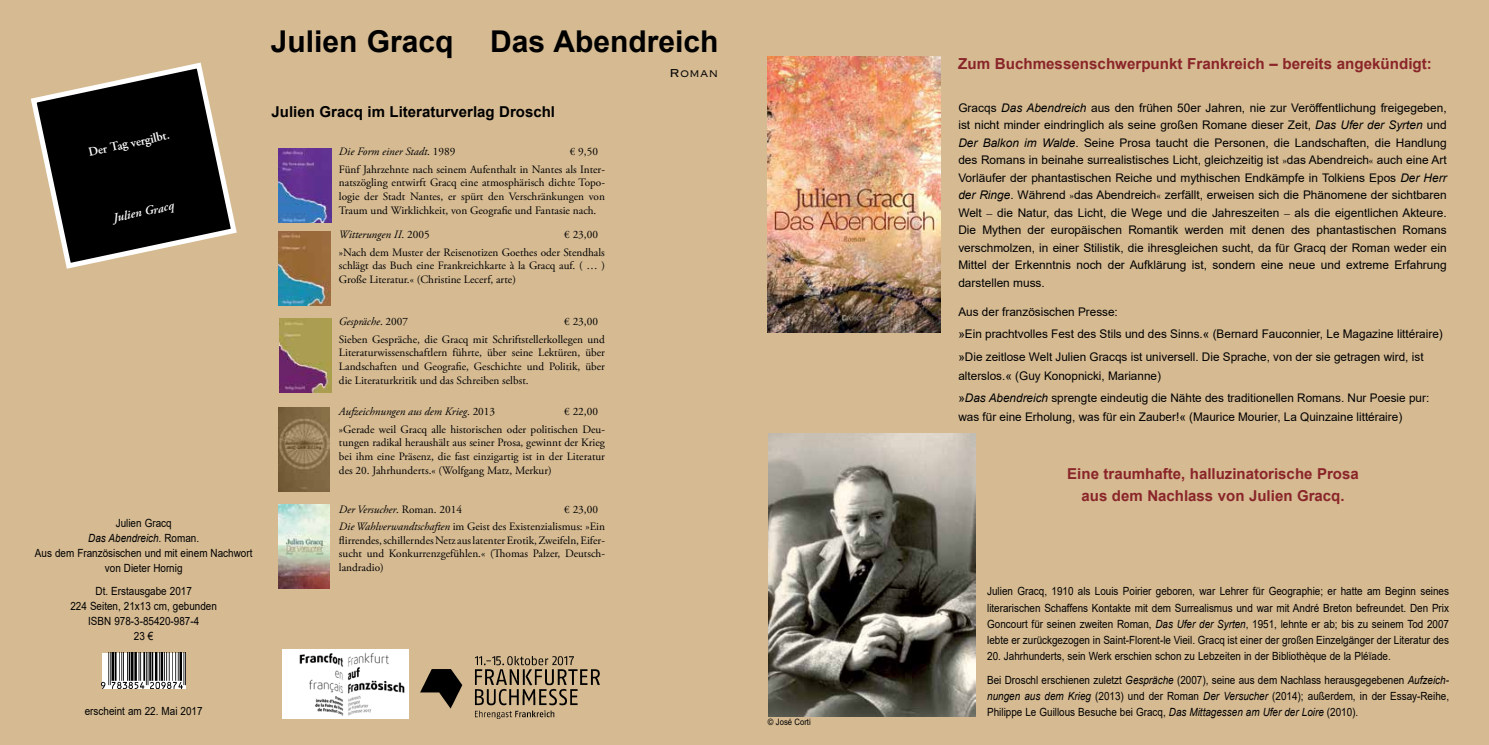
<style>
.page{position:relative;width:1489px;height:745px;background:#fff}
.page>*{position:absolute;margin:0;border:0;box-sizing:border-box;transform-origin:0 0}
.t1{font:700 30px "Arial";color:#000}
.t2{font:700 15.12px "Arial";color:#8a2529}
.t3{font:700 15px/21.2px "Arial";color:#8a2529;text-align:center}
.t4{font:700 15px "Arial";color:#000}
.t5{font:15px "Copperplate Thirty Two BC";color:#000}
.t6{font:600 12.5px "Adobe Garamond Pro";color:#fff}
.t7{font:italic 600 12.5px "Adobe Garamond Pro";color:#fff}
.t8{font:11.88px/17.5px "Arial";color:#000}
.t9{font:11.25px/13.8px "Adobe Garamond Pro";color:#000}
.t10{font:11.25px/15px "Arial";color:#000;text-align:center;scale:.88 1}
.t11{font:italic 11.25px "Adobe Garamond Pro";color:#000}
.t12{font:8.75px "Arial";color:#000;scale:.88 1}
.s1{font-style:italic}
.s2{font-style:normal}
.s3{font-family:"Adobe Garamond Pro"}
</style>
<div class="page">
<div style="left:0;top:0;width:1488px;height:744px;background:#d5ba92"></div>
<img style="left:102px;top:652px;width:83px;height:36px">
<img style="left:420px;top:656px;width:179px;height:61px">
<img style="left:767px;top:57px;width:173px;height:275px">
<img style="left:768px;top:433px;width:207px;height:283px">
<img style="left:278px;top:148px;width:53px;height:75px">
<img style="left:278px;top:504px;width:52px;height:83px">
<img style="left:278px;top:407px;width:52px;height:84px">
<img style="left:279px;top:318px;width:53px;height:75px">
<img style="left:279px;top:231px;width:52px;height:74px">
<img style="left:282px;top:649px;width:126px;height:69px">
<svg style="left:30px;top:62px;width:207px;height:207px"></svg>
<p class="t6" style="left:87px;top:145px;width:84px;rotate:-12deg">Der Tag vergilbt.</p>
<p class="t7" style="left:112px;top:211px;width:63px;rotate:-12deg">Julien Gracq</p>
<p class="t10" style="left:35px;top:515px;width:248px">Julien Gracq<br><span class="s1">Das Abendreich.</span> Roman.<br>Aus dem Französischen und mit einem Nachwort von Dieter Hornig</p>
<p class="t10" style="left:70px;top:582px;width:168px">Dt. Erstausgabe 2017<br>224 Seiten, 21x13 cm, gebunden<br>ISBN 978-3-85420-987-4<br>23 €</p>
<h1 class="t1" style="left:271px;top:20px;width:449px">Julien Gracq Das Abendreich</h1>
<p class="t5" style="left:669px;top:65px;width:51px">Roman</p>
<p class="t4" style="left:271px;top:101px;width:285px">Julien Gracq im Literaturverlag Droschl</p>
<p class="t11" style="left:339px;top:145px;width:118px">Die Form einer Stadt<span class="s2">. 1989</span></p>
<p class="t9" style="left:339px;top:143px;width:267px;line-height:17.2px;text-indent:231px">€ 9,50<br>Fünf Jahrzehnte nach seinem Aufenthalt in Nantes als Inter-</p>
<p class="t9" style="left:339px;top:176px;width:267px;text-align:justify">natszögling entwirft Gracq eine atmosphärisch dichte Topo&shy;logie der Stadt Nantes, er spürt den Verschränkungen von Traum und Wirklichkeit, von Geografie und Fantasie nach.</p>
<p class="t11" style="left:339px;top:228px;width:92px">Witterungen II<span class="s2">. 2005</span></p>
<p class="t9" style="left:339px;top:226px;width:267px;line-height:17.2px;text-indent:225px">€ 23,00 »Nach dem Muster der Reisenotizen Goethes oder Stendhals</p>
<p class="t9" style="left:339px;top:259px;width:267px">schlägt das Buch eine Frankreichkarte à la Gracq auf. ( … )<br>Große Literatur.« (Christine Lecerf, arte)</p>
<p class="t11" style="left:339px;top:315px;width:71px">Gespräche<span class="s2">. 2007</span></p>
<p class="t9" style="left:339px;top:313px;width:267px;line-height:17.2px;text-indent:225px">€ 23,00<br>Sieben Gespräche, die Gracq mit Schriftstellerkollegen und</p>
<p class="t9" style="left:339px;top:346px;width:267px;text-align:justify">Literaturwissenschaftlern führte, über seine Lektüren, über Landschaften und Geografie, Geschichte und Politik, über die Literaturkritik und das Schreiben selbst.</p>
<p class="t11" style="left:339px;top:405px;width:158px">Aufzeichnungen aus dem Krieg<span class="s2">. 2013</span></p>
<p class="t9" style="left:339px;top:403px;width:267px;line-height:17.2px;text-indent:225px">€ 22,00 »Gerade weil Gracq alle historischen oder politischen Deu-</p>
<p class="t9" style="left:339px;top:436px;width:267px;text-align:justify">tungen radikal heraushält aus seiner Prosa, gewinnt der Krieg bei ihm eine Präsenz, die fast einzigartig ist in der Literatur des 20. Jahrhunderts.« (Wolfgang Matz, Merkur)</p>
<p class="t11" style="left:339px;top:502px;width:124px">Der Versucher<span class="s2">. Roman. 2014</span></p>
<p class="t9" style="left:339px;top:500px;width:267px;line-height:17.2px;text-indent:225px">€ 23,00<br><span class="s1">Die Wahlverwandtschaften</span> im Geist des Existenzialismus: »Ein</p>
<p class="t9" style="left:339px;top:533px;width:267px;text-align:justify">flirrendes, schillerndes Netz aus latenter Erotik, Zweifeln, Eifer&shy;sucht und Konkurrenzgefühlen.« (Thomas Palzer, Deutsch&shy;landradio)</p>
<p class="t10" style="left:85px;top:703px;width:135px">erscheint am 22. Mai 2017</p>
<p class="t12" style="left:767px;top:715px;width:50px">© José Corti</p>
<p class="t2" style="left:958px;top:53px;width:475px">Zum Buchmessenschwerpunkt Frankreich – bereits angekündigt:</p>
<p class="t8" style="left:958px;top:98px;width:490px;text-align:justify">Gracqs <span class="s1">Das Abendreich</span> aus den frühen 50er Jahren, nie zur Veröffentlichung freigegeben, ist nicht minder eindringlich als seine großen Romane dieser Zeit, <span class="s1">Das Ufer der Syrten</span> und <span class="s1">Der Balkon im Walde</span>. Seine Prosa taucht die Personen, die Landschaften, die Handlung des Romans in beinahe surrealistisches Licht, gleichzeitig ist <span class="s3">»</span>das Abendreich<span class="s3">«</span> auch eine Art Vorläufer der phantastischen Reiche und mythischen Endkämpfe in Tolkiens Epos <span class="s1">Der Herr der Ringe</span>. Während <span class="s3">»</span>das Abendreich<span class="s3">«</span> zerfällt, erweisen sich die Phänomene der sichtbaren Welt <span class="s3">–</span> die Natur, das Licht, die Wege und die Jahreszeiten <span class="s3">–</span> als die eigentlichen Akteure.<br>Die Mythen der europäischen Romantik werden mit denen des phantastischen Romans verschmolzen, in einer Stilistik, die ihresgleichen sucht, da für Gracq der Roman weder ein Mittel der Erkenntnis noch der Aufklärung ist, sondern eine neue und extreme Erfahrung darstellen muss.</p>
<p class="t8" style="left:958px;top:300px;width:486px;line-height:22.2px">Aus der französischen Presse:<br>»Ein prachtvolles Fest des Stils und des Sinns.« (Bernard Fauconnier, Le Magazine littéraire) »Die zeitlose Welt Julien Gracqs ist universell. Die Sprache, von der sie getragen wird, ist</p>
<p class="t8" style="left:958px;top:364px;width:472px;line-height:22.2px">alterslos.« (Guy Konopnicki, Marianne)<br>»<span class="s1">Das Abendreich</span> sprengte eindeutig die Nähte des traditionellen Romans. Nur Poesie pur:</p>
<p class="t8" style="left:958px;top:407px;width:445px">was für eine Erholung, was für ein Zauber!« (Maurice Mourier, La Quinzaine littéraire)</p>
<p class="t3" style="left:1067px;top:463px;width:293px">Eine traumhafte, halluzinatorische Prosa aus dem Nachlass von Julien Gracq.</p>
<p class="t10" style="left:987px;top:582px;width:526px;line-height:16.2px;text-align:justify">Julien Gracq, 1910 als Louis Poirier geboren, war Lehrer für Geographie; er hatte am Beginn seines literarischen Schaffens Kontakte mit dem Surrealismus und war mit André Breton befreundet. Den Prix Goncourt für seinen zweiten Roman, <span class="s1">Das Ufer der Syrten</span>, 1951, lehnte er ab; bis zu seinem Tod 2007 lebte er zurückgezogen in Saint-Florent-le Vieil. Gracq ist einer der großen Einzelgänger der Literatur des</p>
<p class="t10" style="left:987px;top:644px;width:526px;line-height:23.4px;text-align:left">20. Jahrhunderts, sein Werk erschien schon zu Lebzeiten in der Bibliothèque de la Pléïade.<br>Bei Droschl erschienen zuletzt <span class="s1">Gespräche</span> (2007), seine aus dem Nachlass herausgegebenen <span class="s1">Aufzeich-</span></p>
<p class="t10" style="left:987px;top:687px;width:526px;line-height:16.2px;text-align:left"><span class="s1">nungen aus dem Krieg</span> (2013) und der Roman <span class="s1">Der Versucher</span> (2014); außerdem, in der Essay-Reihe,<br>Philippe Le Guillous Besuche bei Gracq, <span class="s1">Das Mittagessen am Ufer der Loire</span> (2010).</p>
</div>
